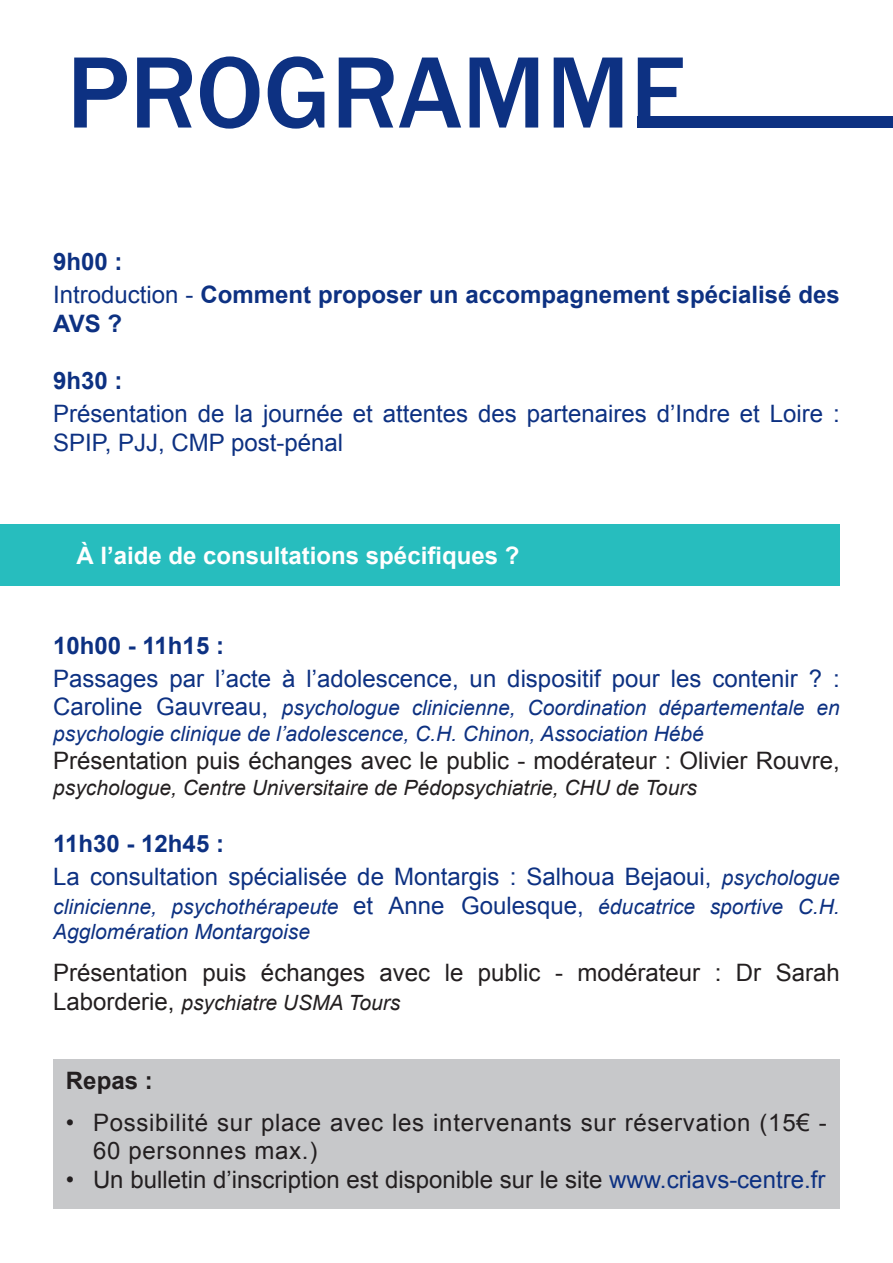
<style>
.page{position:relative;width:893px;height:1263px;background:#fff}
.page>*{position:absolute;margin:0;border:0;box-sizing:border-box;transform-origin:0 0}
.t1{font:500 105px "Franklin Gothic";color:#0d3182}
.t2{font:24px/28.8px "Arial";color:#0d3182}
.t3{font:24px "Arial";color:#231f20}
.t4{font:700 24px/28.8px "Arial";color:#0d3182}
.t5{font:24px/28.8px "Arial";letter-spacing:.03em;color:#231f20}
.t6{font:700 24px "Arial";color:#fff}
.t7{font:700 24px "Arial";color:#231f20}
.t8{font:italic 21px/25.2px "Arial";color:#0d3182}
.t9{font:italic 21px "Arial";color:#231f20}
.s1{font-weight:400}
.s2{font-style:normal;font-size:24px}
.s3{font-style:italic;font-size:21px}
.s4{color:#0d3182}
</style>
<div class="page">
<div style="left:638px;top:117px;width:255px;height:11px;background:#0d3182"></div>
<div style="left:0;top:524px;width:840px;height:62px;background:#27bdbe"></div>
<div style="left:53px;top:1059px;width:787px;height:150px;background:#c7c8ca"></div>
<p class="t1" style="left:67px;top:28px;width:621px">PROGRAMME</p>
<p class="t4" style="left:53px;top:248px;width:71px">9h00 :</p>
<p class="t4" style="left:53px;top:281px;width:788px"><span class="s1">Introduction -</span> Comment proposer un accompagnement spécialisé des<br>AVS ?</p>
<p class="t4" style="left:53px;top:367px;width:71px">9h30 :</p>
<p class="t2" style="left:53px;top:400px;width:788px">Présentation de la journée et attentes des partenaires d’Indre et Loire :<br>SPIP, PJJ, CMP post-pénal</p>
<p class="t6" style="left:77px;top:539px;width:444px">À l’aide de consultations spécifiques ?</p>
<p class="t4" style="left:53px;top:631px;width:172px">10h00 - 11h15 :</p>
<p class="t2" style="left:53px;top:664px;width:788px">Passages par l’acte à l’adolescence, un dispositif pour les contenir ? :</p>
<p class="t8" style="left:53px;top:696px;width:788px"><span class="s2">Caroline Gauvreau,</span> psychologue clinicienne, Coordination départementale en psychologie clinique de l’adolescence, C.H. Chinon, Association Hébé</p>
<p class="t3" style="left:53px;top:745px;width:788px">Présentation puis échanges avec le public - modérateur : Olivier Rouvre,</p>
<p class="t9" style="left:53px;top:774px;width:645px">psychologue, Centre Universitaire de Pédopsychiatrie, CHU de Tours</p>
<p class="t4" style="left:53px;top:830px;width:172px">11h30 - 12h45 :</p>
<p class="t2" style="left:53px;top:863px;width:788px">La consultation spécialisée de Montargis : Salhoua Bejaoui, <span class="s3">psychologue</span></p>
<p class="t8" style="left:53px;top:894px;width:788px">clinicienne, psychothérapeute <span class="s2">et Anne Goulesque,</span> éducatrice sportive C.H.<br>Agglomération Montargoise</p>
<p class="t3" style="left:53px;top:957px;width:788px">Présentation puis échanges avec le public - modérateur : Dr Sarah</p>
<p class="t9" style="left:53px;top:989px;width:349px"><span class="s2">Laborderie,</span> psychiatre USMA Tours</p>
<p class="t7" style="left:66px;top:1065px;width:88px">Repas :</p>
<p class="t5" style="left:93px;top:1108px;width:735px;text-indent:-27px">• Possibilité sur place avec les intervenants sur réservation (15€ -<br>60 personnes max.)</p>
<p class="t3" style="left:66px;top:1164px;width:761px">• Un bulletin d’inscription est disponible sur le site <span class="s4">www.criavs-centre.fr</span></p>
</div>
